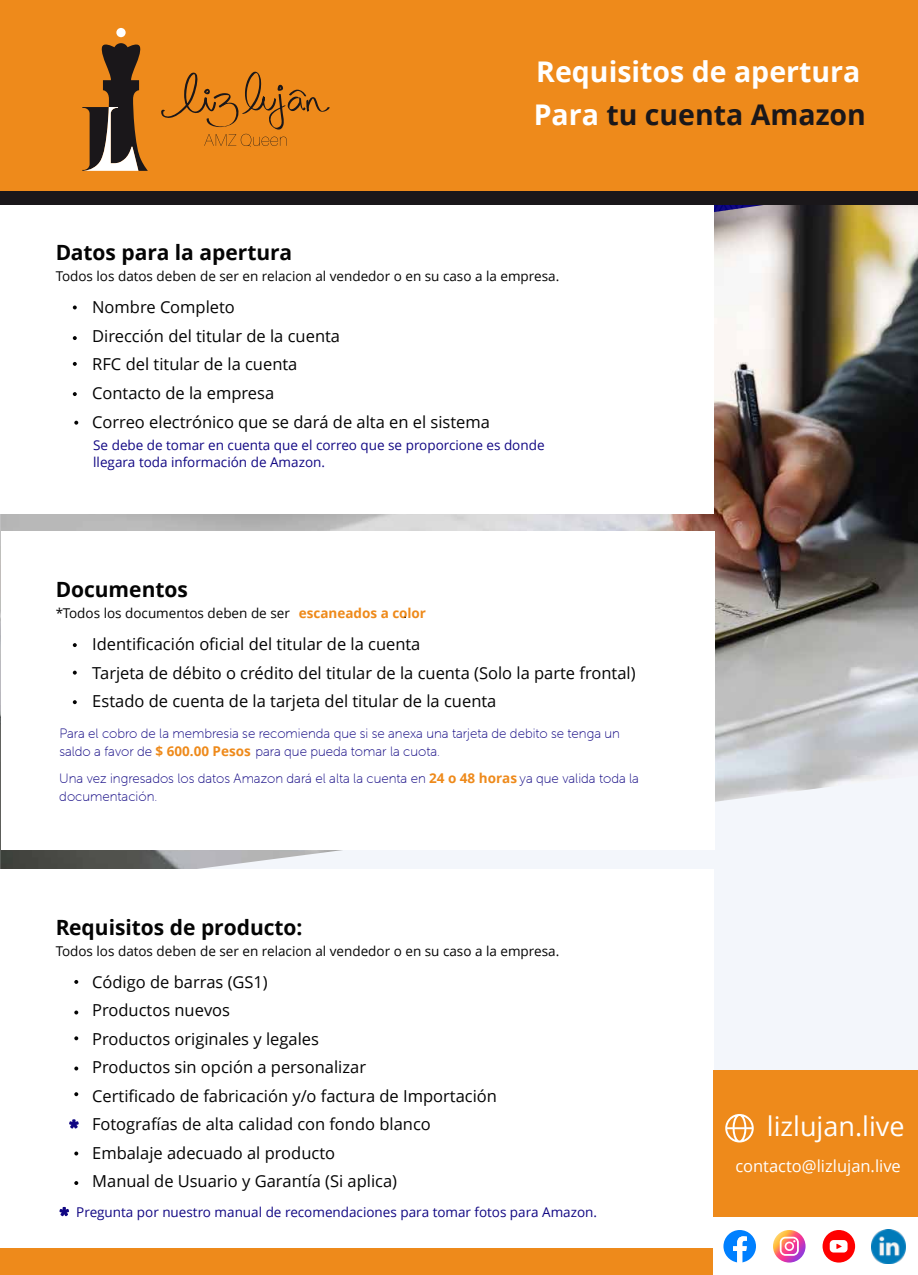
<style>
.page{position:relative;width:918px;height:1275px;background:#fff}
.page>*{position:absolute;margin:0;border:0;box-sizing:border-box;transform-origin:0 0}
.t1{font:700 28.5px/43.7px "Open Sans";color:#fff}
.t2{font:27px "Open Sans";color:#fff}
.t3{font:700 21px "Open Sans";color:#040404}
.t4{font:18px "Museo Sans Rounded 100";color:#f3f6fb}
.t5{font:16.5px/28.5px "Open Sans";color:#040404}
.t6{font:16.5px "Open Sans";color:#fff}
.t7{font:13.5px/18px "Museo Sans Rounded 100";color:#110783}
.t8{font:13.5px "Open Sans";color:#040404}
.t9{font:13.5px/16.2px "Open Sans";color:#110783}
.s1{color:#1a171a}
.s2{font-weight:700;color:#ee8a1b}
.s3{font-family:"Museo Sans Rounded 500"}
.s4{font-family:"Open Sans";font-weight:700;color:#ee8a1b}
</style>
<div class="page">
<div style="left:714px;top:874px;width:204px;height:196px;background:#f3f6fb"></div>
<img style="left:0;top:315px;width:918px;height:559px">
<svg style="left:713px;top:204px;width:205px;height:111px"></svg>
<div style="left:0;top:195px;width:713px;height:318px;background:#fff"></div>
<div style="left:0;top:465px;width:713px;height:49px;background:#fff"></div>
<svg style="left:73px;top:305px;width:4px;height:4px"></svg>
<svg style="left:73px;top:336px;width:4px;height:4px"></svg>
<svg style="left:73px;top:362px;width:4px;height:4px"></svg>
<svg style="left:73px;top:392px;width:4px;height:4px"></svg>
<div style="left:0;top:869px;width:713px;height:379px;background:#fff"></div>
<svg style="left:74px;top:980px;width:4px;height:4px"></svg>
<svg style="left:74px;top:1010px;width:4px;height:4px"></svg>
<svg style="left:74px;top:1036px;width:4px;height:4px"></svg>
<svg style="left:74px;top:1066px;width:4px;height:4px"></svg>
<svg style="left:74px;top:1092px;width:4px;height:4px"></svg>
<svg style="left:74px;top:1181px;width:4px;height:4px"></svg>
<svg style="left:74px;top:1151px;width:4px;height:4px"></svg>
<svg style="left:74px;top:421px;width:4px;height:4px"></svg>
<div style="left:2px;top:531px;width:713px;height:319px;background:#fff"></div>
<svg style="left:73px;top:643px;width:4px;height:4px"></svg>
<svg style="left:73px;top:700px;width:4px;height:4px"></svg>
<svg style="left:73px;top:670px;width:4px;height:4px"></svg>
<svg style="left:69px;top:1119px;width:10px;height:9px"></svg>
<svg style="left:59px;top:1207px;width:10px;height:9px"></svg>
<div style="left:0;top:0;width:918px;height:201px;background:#ee8a1b"></div>
<div style="left:116px;top:28px;width:10px;height:9px;background:#fff;border-radius:50%"></div>
<svg style="left:82px;top:43px;width:248px;height:128px"></svg>
<div style="left:713px;top:1070px;width:205px;height:202px;background:#ee8a1b"></div>
<div style="left:0;top:1248px;width:729px;height:26px;background:#ee8a1b"></div>
<div style="left:713px;top:1217px;width:205px;height:58px;background:#fff"></div>
<svg style="left:773px;top:1230px;width:33px;height:32px"></svg>
<svg style="left:780px;top:1230px;width:26px;height:25px"></svg>
<div style="left:823px;top:1230px;width:32px;height:32px;background:#f00;border-radius:50%"></div>
<svg style="left:826px;top:1230px;width:22px;height:22px"></svg>
<svg style="left:723px;top:1230px;width:33px;height:32px"></svg>
<svg style="left:725px;top:1114px;width:29px;height:28px"></svg>
<div style="left:0;top:191px;width:918px;height:13px;background:#1a171a"></div>
<img style="left:871px;top:1229px;width:34px;height:34px">
<h1 class="t1" style="left:534px;top:49px;width:334px">Requisitos de apertura<br>Para <span class="s1">tu cuenta Amazon</span></h1>
<p class="t3" style="left:56px;top:238px;width:238px">Datos para la apertura</p>
<p class="t5" style="left:92px;top:293px;width:399px">Nombre Completo<br>Dirección del titular de la cuenta<br>RFC del titular de la cuenta<br>Contacto de la empresa<br>Correo electrónico que se dará de alta en el sistema</p>
<p class="t8" style="left:56px;top:267px;width:505px">Todos los datos deben de ser en relacion al vendedor o en su caso a la empresa.</p>
<p class="t9" style="left:93px;top:437px;width:453px">Se debe de tomar en cuenta que el correo que se proporcione es donde llegara toda información de Amazon.</p>
<p class="t3" style="left:56px;top:575px;width:134px">Documentos</p>
<p class="t8" style="left:56px;top:604px;width:372px">*Todos los documentos deben de ser <span class="s2">escaneados a co</span><span class="s3">.</span><span class="s2">lor</span></p>
<p class="t5" style="left:92px;top:629px;width:545px">Identificación oficial del titular de la cuenta<br>Tarjeta de débito o crédito del titular de la cuenta (Solo la parte frontal)<br>Estado de cuenta de la tarjeta del titular de la cuenta</p>
<p class="t7" style="left:59px;top:725px;width:562px">Para el cobro de la membresia se recomienda que si se anexa una tarjeta de debito se tenga un saldo a favor de <span class="s4">$ 600.00 Pesos</span> para que pueda tomar la cuota.</p>
<p class="t7" style="left:59px;top:769px;width:581px">Una vez ingresados los datos Amazon dará el alta la cuenta en <span class="s4">24 o 48 horas</span> ya que valida toda la documentación.</p>
<p class="t3" style="left:56px;top:912px;width:248px">Requisitos de producto:</p>
<p class="t5" style="left:92px;top:967px;width:406px">Código de barras (GS1)<br>Productos nuevos<br>Productos originales y legales<br>Productos sin opción a personalizar<br>Certificado de fabricación y/o factura de Importación Fotografías de alta calidad con fondo blanco Embalaje adecuado al producto<br>Manual de Usuario y Garantía (Si aplica)</p>
<p class="t8" style="left:56px;top:941px;width:505px">Todos los datos deben de ser en relacion al vendedor o en su caso a la empresa.</p>
<p class="t9" style="left:76px;top:1203px;width:522px">Pregunta por nuestro manual de recomendaciones para tomar fotos para Amazon.</p>
<h2 class="t2" style="left:767px;top:1107px;width:139px">lizlujan.live</h2>
<p class="t4" style="left:738px;top:1117px;width:153px">info@abilitium.com</p>
<p class="t4" style="left:757px;top:1162px;width:108px">33 2555 3555</p>
<p class="t6" style="left:735px;top:1154px;width:167px">contacto@lizlujan.live</p>
</div>
